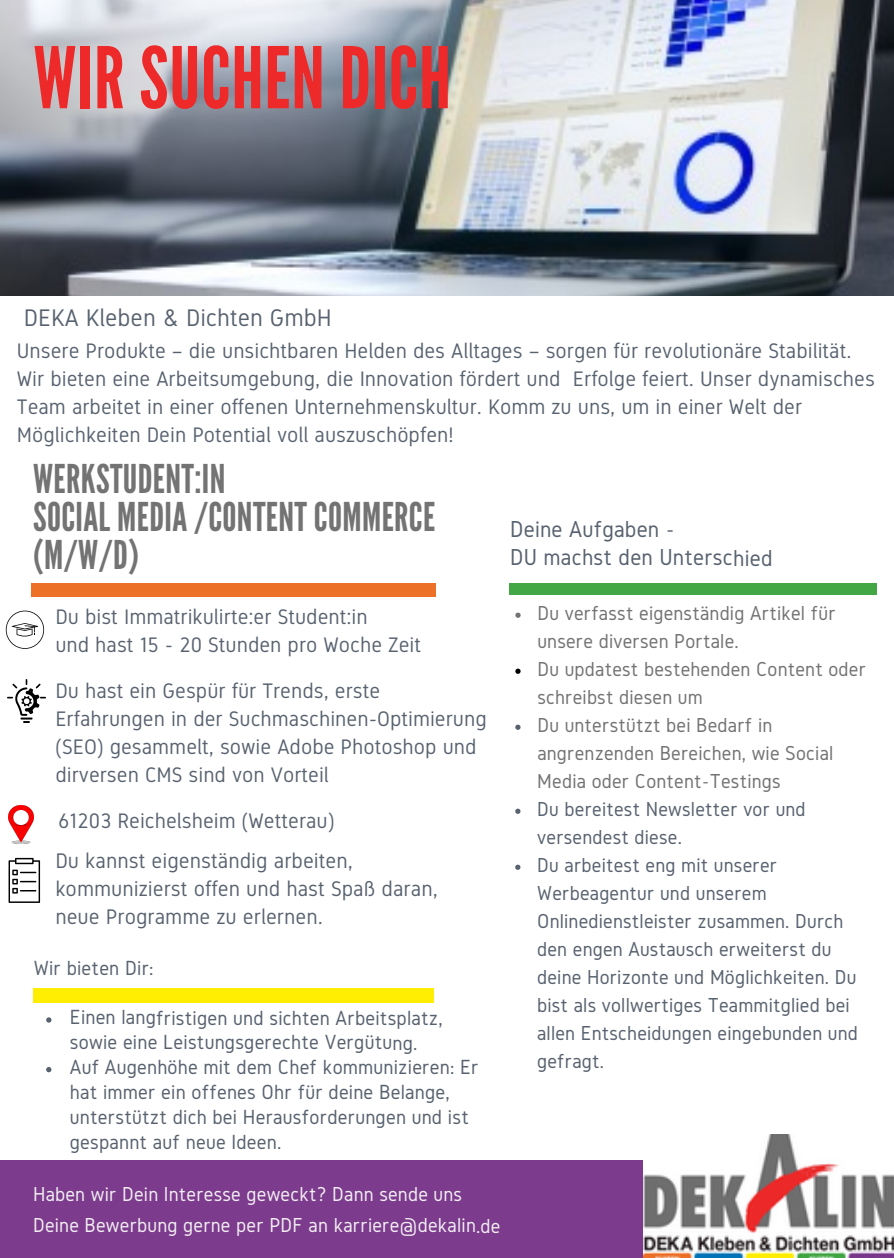
<style>
.page{position:relative;width:894px;height:1258px;background:#fff}
.page>*{position:absolute;margin:0;border:0;box-sizing:border-box;transform-origin:0 0}
.t1{font:84.6px "League Gothic";letter-spacing:.01em;color:#ed2a29}
.t2{font:39.6px/38.1px "League Gothic";letter-spacing:.01em;color:#737373}
.t3{font:24px/27.9px "Gidole";letter-spacing:.01em;color:#58626f}
.t4{font:21.3px/24.9px "Gidole";letter-spacing:.01em;color:#58626f}
.t5{font:21px/27.9px "Gidole";color:#58626f}
.t6{font:21px/27.9px "Gidole";letter-spacing:.01em;color:#737373}
.t7{font:21px/31.5px "Gidole";letter-spacing:.01em;color:#f2eef1}
</style>
<div class="page">
<img style="left:0;top:0;width:893px;height:296px">
<div style="left:0;top:1160px;width:643px;height:98px;background:#7c3b8d"></div>
<div style="left:31px;top:583px;width:404px;height:14px;background:#ec7127"></div>
<img style="left:9px;top:805px;width:24px;height:38px">
<svg style="left:6px;top:610px;width:38px;height:39px"></svg>
<img style="left:8px;top:679px;width:38px;height:43px">
<svg style="left:9px;top:858px;width:31px;height:45px"></svg>
<svg style="left:515px;top:612px;width:5px;height:6px"></svg>
<svg style="left:515px;top:668px;width:5px;height:6px"></svg>
<svg style="left:515px;top:724px;width:5px;height:6px"></svg>
<svg style="left:515px;top:808px;width:5px;height:6px"></svg>
<svg style="left:515px;top:864px;width:5px;height:6px"></svg>
<div style="left:509px;top:583px;width:367px;height:12px;background:#42a744"></div>
<div style="left:33px;top:989px;width:400px;height:13px;background:#ffee02"></div>
<img style="left:643px;top:1134px;width:250px;height:124px">
<svg style="left:46px;top:1017px;width:5px;height:5px"></svg>
<svg style="left:46px;top:1067px;width:5px;height:5px"></svg>
<p class="t1" style="left:33px;top:29px;width:419px">WIR SUCHEN DICH</p>
<p class="t3" style="left:24px;top:304px;width:309px">DEKA Kleben &amp; Dichten GmbH</p>
<p class="t5" style="left:17px;top:336px;width:859px">Unsere Produkte – die unsichtbaren Helden des Alltages – sorgen für revolutionäre Stabilität.<br>Wir bieten eine Arbeitsumgebung, die Innovation fördert und Erfolge feiert. Unser dynamisches Team arbeitet in einer offenen Unternehmenskultur. Komm zu uns, um in einer Welt der Möglichkeiten Dein Potential voll auszuschöpfen!</p>
<p class="t2" style="left:33px;top:460px;width:403px">WERKSTUDENT:IN<br>SOCIAL MEDIA /CONTENT COMMERCE (M/W/D)</p>
<p class="t5" style="left:55px;top:603px;width:314px">Du bist Immatrikulirte:er Student:in</p>
<p class="t5" style="left:55px;top:631px;width:367px">und hast 15 - 20 Stunden pro Woche Zeit</p>
<p class="t5" style="left:55px;top:677px;width:433px">Du hast ein Gespür für Trends, erste Erfahrungen in der Suchmaschinen-Optimierung (SEO) gesammelt, sowie Adobe Photoshop und dirversen CMS sind von Vorteil</p>
<p class="t5" style="left:58px;top:807px;width:278px">61203 Reichelsheim (Wetterau)</p>
<p class="t5" style="left:55px;top:846px;width:384px">Du kannst eigenständig arbeiten, kommunizierst offen und hast Spaß daran, neue Programme zu erlernen.</p>
<p class="t4" style="left:34px;top:955px;width:121px">Wir bieten Dir:</p>
<p class="t4" style="left:70px;top:1005px;width:374px">Einen langfristigen und sichten Arbeitsplatz, sowie eine Leistungsgerechte Vergütung.</p>
<p class="t4" style="left:70px;top:1054px;width:410px">Auf Augenhöhe mit dem Chef kommunizieren: Er hat immer ein offenes Ohr für deine Belange, unterstützt dich bei Herausforderungen und ist gespannt auf neue Ideen.</p>
<p class="t3" style="left:510px;top:515px;width:264px">Deine Aufgaben -<br>DU machst den Unterschied</p>
<p class="t6" style="left:537px;top:598px;width:300px">Du verfasst eigenständig Artikel für unsere diversen Portale.</p>
<h2 class="t6" style="left:537px;top:654px;width:330px">Du updatest bestehenden Content oder schreibst diesen um</h2>
<h3 class="t6" style="left:537px;top:710px;width:297px">Du unterstützt bei Bedarf in angrenzenden Bereichen, wie Social<br>Media oder Content-Testings</h3>
<p class="t5" style="left:537px;top:794px;width:270px">Du bereitest Newsletter vor und versendest diese.</p>
<p class="t5" style="left:537px;top:850px;width:322px">Du arbeitest eng mit unserer<br>Werbeagentur und unserem<br>Onlinedienstleister zusammen. Durch den engen Austausch erweiterst du deine Horizonte und Möglichkeiten. Du bist als vollwertiges Teammitglied bei allen Entscheidungen eingebunden und gefragt.</p>
<p class="t7" style="left:33px;top:1178px;width:469px">Haben wir Dein Interesse geweckt? Dann sende uns<br>Deine Bewerbung gerne per PDF an karriere@dekalin.de</p>
</div>
